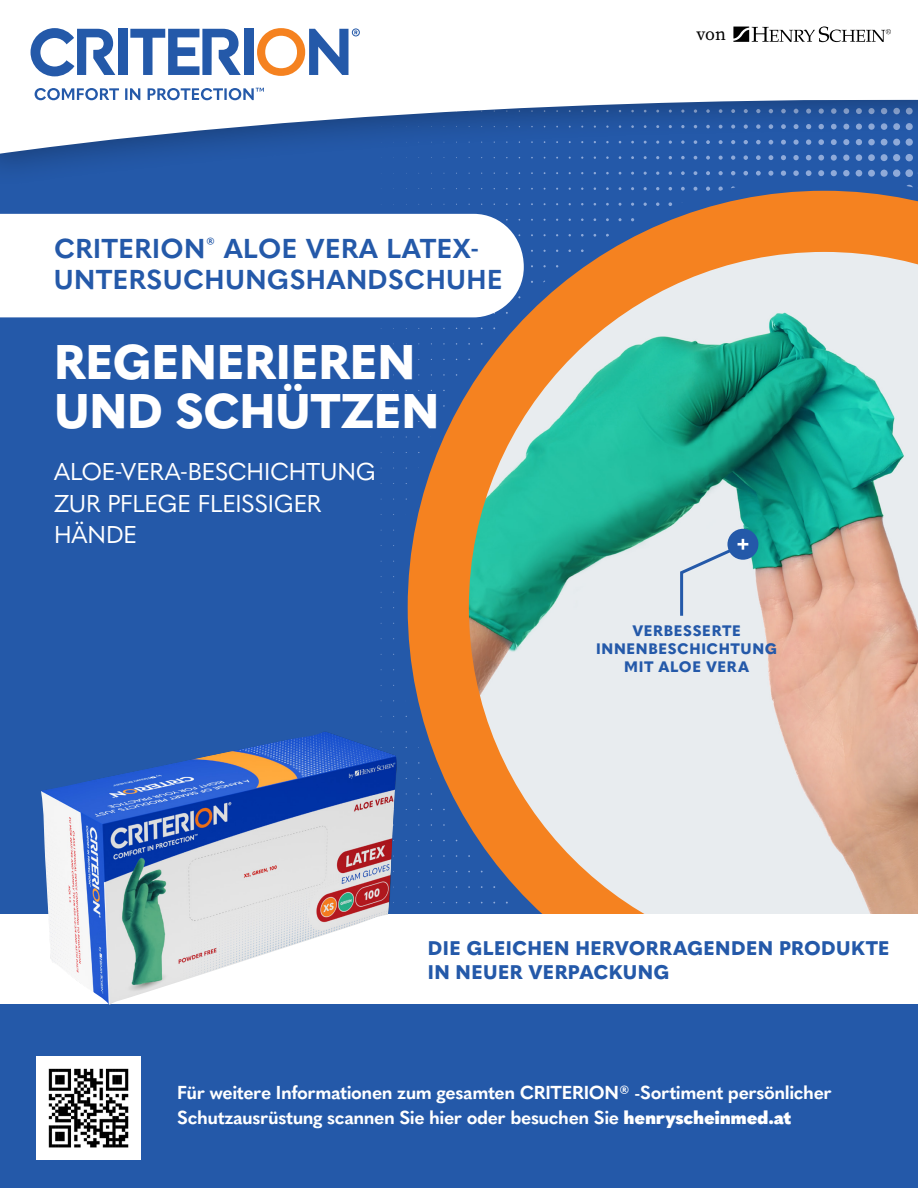
<style>
.page{position:relative;width:918px;height:1188px;background:#fff}
.page>*{position:absolute;margin:0;border:0;box-sizing:border-box;transform-origin:0 0}
.t1{font:800 48px/49.5px "Quasimoda";letter-spacing:-.005em;color:#fff}
.t2{font:700 27px/31.5px "Quasimoda";letter-spacing:.015em;color:#2459a9}
.t3{font:24px/31.5px "Quasimoda";letter-spacing:-.01em;color:#fff}
.t4{font:800 19.5px/24px "Quasimoda";letter-spacing:.02em;color:#2459a9}
.t5{font:700 18.6px/24.8px "Quasimoda";letter-spacing:-.025em;color:#fff}
.t6{font:18px "Source Serif Variable";color:#000}
.t7{font:800 15px/18px "Quasimoda";letter-spacing:.04em;color:#2459a9;text-align:center}
.s1{font-weight:900}
</style>
<div class="page">
<div style="left:0;top:0;width:918px;height:1004px;background:#2459a9"></div>
<svg style="left:408px;top:191px;width:510px;height:723px;background:#a7b1a0"></svg>
<div style="left:0;top:914px;width:918px;height:90px;background:#fff"></div>
<div style="left:0;top:0;width:918px;height:189px;background:#000;opacity:.3"></div>
<svg style="left:0;top:0;width:918px;height:156px;fill:#fff"></svg>
<div style="left:0;top:1004px;width:918px;height:184px;background:#2459a9"></div>
<div style="left:0;top:214px;width:524px;height:103px;background:#fff"></div>
<div style="left:118px;top:29px;width:9px;height:46px;background:#2459a9"></div>
<div style="left:244px;top:29px;width:9px;height:46px;background:#2459a9"></div>
<svg style="left:257px;top:28px;width:103px;height:48px"></svg>
<svg style="left:130px;top:29px;width:111px;height:46px"></svg>
<svg style="left:31px;top:28px;width:84px;height:48px"></svg>
<svg style="left:35px;top:88px;width:229px;height:12px"></svg>
<img style="left:41px;top:732px;width:356px;height:272px">
<div style="left:727px;top:529px;width:31px;height:31px;background:#2459a9;border-radius:50%"></div>
<svg style="left:737px;top:539px;width:11px;height:11px"></svg>
<svg style="left:679px;top:543px;width:56px;height:83px;background:#d8e0e9"></svg>
<svg style="left:769px;top:30px;width:24px;height:12px"></svg>
<svg style="left:794px;top:30px;width:21px;height:12px"></svg>
<svg style="left:819px;top:26px;width:36px;height:16px"></svg>
<svg style="left:733px;top:27px;width:36px;height:15px"></svg>
<svg style="left:856px;top:29px;width:35px;height:13px"></svg>
<img style="left:37px;top:1056px;width:103px;height:104px">
<h2 class="t2" style="left:54px;top:231px;width:450px">CRITERION<sup>®</sup> ALOE VERA LATEX-<br>UNTERSUCHUNGSHANDSCHUHE</h2>
<h1 class="t1" style="left:54px;top:334px;width:387px">REGENERIEREN<br>UND SCHÜTZEN</h1>
<p class="t3" style="left:54px;top:454px;width:324px">ALOE-VERA-BESCHICHTUNG<br>ZUR PFLEGE FLEISSIGER<br>HÄNDE</p>
<p class="t6" style="left:697px;top:22px;width:31px">von</p>
<p class="t7" style="left:596px;top:620px;width:182px">VERBESSERTE<br>INNENBESCHICHTUNG<br>MIT ALOE VERA</p>
<p class="t4" style="left:428px;top:934px;width:463px">DIE GLEICHEN HERVORRAGENDEN PRODUKTE<br>IN NEUER VERPACKUNG</p>
<p class="t5" style="left:177px;top:1079px;width:656px">Für weitere Informationen zum gesamten CRITERION® -Sortiment persönlicher<br>Schutzausrüstung scannen Sie hier oder besuchen Sie <span class="s1">henryscheinmed.at</span></p>
</div>
